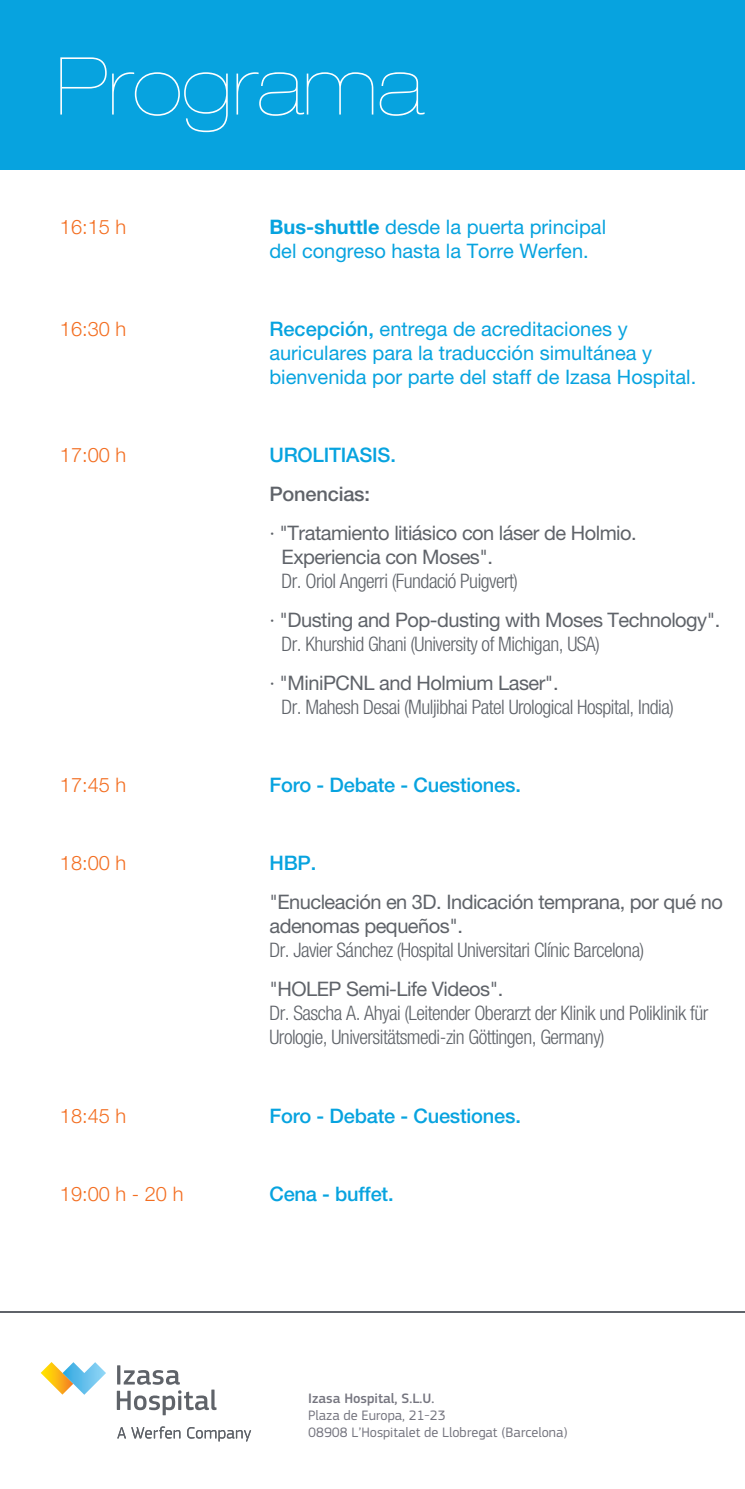
<style>
.page{position:relative;width:745px;height:1489px;background:#fff}
.page>*{position:absolute;margin:0;border:0;box-sizing:border-box;transform-origin:0 0}
.t1{font:200 expanded 80px "Helvetica Neue LT Pro";color:#fff}
.t2{font:300 condensed 20px/39px "Helvetica Neue LT Pro";letter-spacing:-.025em;color:#5f6369}
.t3{font:20px/39px "Helvetica Neue LT Pro";letter-spacing:-.025em;color:#5f6369}
.t4{font:20px/24px "Helvetica Neue LT Pro";color:#07a3df}
.t5{font:500 20px "Helvetica Neue LT Pro";letter-spacing:-.01em;color:#07a3df}
.t6{font:300 20px "Helvetica Neue LT Pro";color:#f36e21}
.t7{font:14.25px/17px "PF Square Sans Pro";color:#75757f}
.t8{font:500 14.25px "PF Square Sans Pro";color:#75757f}
.s1{font-weight:700}
.s2{font-weight:500}
.s3{font-weight:300}
.s4{font-weight:300;font-stretch:condensed}
.s5{font-stretch:normal}
.s6{font-weight:400;font-stretch:normal}
</style>
<div class="page">
<div style="left:0;top:0;width:744px;height:170px;background:#07a3df"></div>
<hr style="left:0;top:1310px;width:744px;height:2px;background:#5f6369">
<hr style="left:117px;top:1365px;width:3px;height:19px;background:#5f6369">
<svg style="left:117px;top:1369px;width:99px;height:46px"></svg>
<svg style="left:117px;top:1426px;width:63px;height:12px"></svg>
<svg style="left:187px;top:1427px;width:64px;height:14px"></svg>
<svg style="left:41px;top:1362px;width:65px;height:32px"></svg>
<h1 class="t1" style="left:56px;top:40px;width:368px">Programa</h1>
<p class="t6" style="left:60px;top:215px;width:68px">16:15 h</p>
<p class="t4" style="left:269px;top:215px;width:338px"><span class="s1">Bus-shuttle</span> desde la puerta principal del congreso hasta la Torre Werfen.</p>
<p class="t6" style="left:60px;top:317px;width:68px">16:30 h</p>
<p class="t4" style="left:269px;top:317px;width:428px"><span class="s2">Recepción,</span> entrega de acreditaciones y auriculares para la traducción simultánea y bienvenida por parte del staff de Izasa Hospital.</p>
<p class="t6" style="left:60px;top:443px;width:68px">17:00 h</p>
<p class="t5" style="left:269px;top:443px;width:128px">UROLITIASIS.</p>
<p class="t3" style="left:269px;top:474px;width:368px"><span class="s2">Ponencias:<br></span><span class="s3">·</span> "Tratamiento litiásico con láser de Holmio.</p>
<p class="t3" style="left:281px;top:537px;width:213px">Experiencia con Moses".</p>
<p class="t3" style="left:269px;top:561px;width:452px;text-indent:12px"><span class="s4">Dr. Oriol Angerri (Fundació Puigvert)<br></span><span class="s3">·</span> "Dusting and Pop-dusting with Moses Technology".</p>
<p class="t2" style="left:269px;top:624px;width:332px;text-indent:12px">Dr. Khurshid Ghani (University of Michigan, USA) <span class="s5">·</span> <span class="s6">"MiniPCNL and Holmium Laser".</span></p>
<p class="t2" style="left:281px;top:687px;width:393px">Dr. Mahesh Desai (Muljibhai Patel Urological Hospital, India)</p>
<p class="t6" style="left:60px;top:773px;width:68px">17:45 h</p>
<p class="t5" style="left:269px;top:773px;width:253px">Foro - Debate - Cuestiones.</p>
<p class="t6" style="left:60px;top:851px;width:68px">18:00 h</p>
<p class="t5" style="left:269px;top:851px;width:48px">HBP.</p>
<p class="t3" style="left:269px;top:890px;width:454px;line-height:24px">"Enucleación en 3D. Indicación temprana, por qué no adenomas pequeños".</p>
<p class="t2" style="left:269px;top:930px;width:376px">Dr. Javier Sánchez (Hospital Universitari Clínic Barcelona)</p>
<p class="t3" style="left:269px;top:969px;width:235px">"HOLEP Semi-Life Videos".</p>
<p class="t2" style="left:269px;top:1001px;width:440px;line-height:24px">Dr. Sascha A. Ahyai (Leitender Oberarzt der Klinik und Poliklinik für<br>Urologie, Universitätsmedi-zin Göttingen, Germany)</p>
<p class="t6" style="left:60px;top:1103px;width:68px">18:45 h</p>
<p class="t5" style="left:269px;top:1103px;width:253px">Foro - Debate - Cuestiones.</p>
<p class="t6" style="left:60px;top:1181px;width:125px">19:00 h - 20 h</p>
<p class="t5" style="left:269px;top:1181px;width:126px">Cena - buffet.</p>
<p class="t8" style="left:308px;top:1389px;width:127px">Izasa Hospital, S.L.U.</p>
<p class="t7" style="left:308px;top:1406px;width:260px">Plaza de Europa, 21-23<br>08908 L’Hospitalet de Llobregat (Barcelona)</p>
</div>
